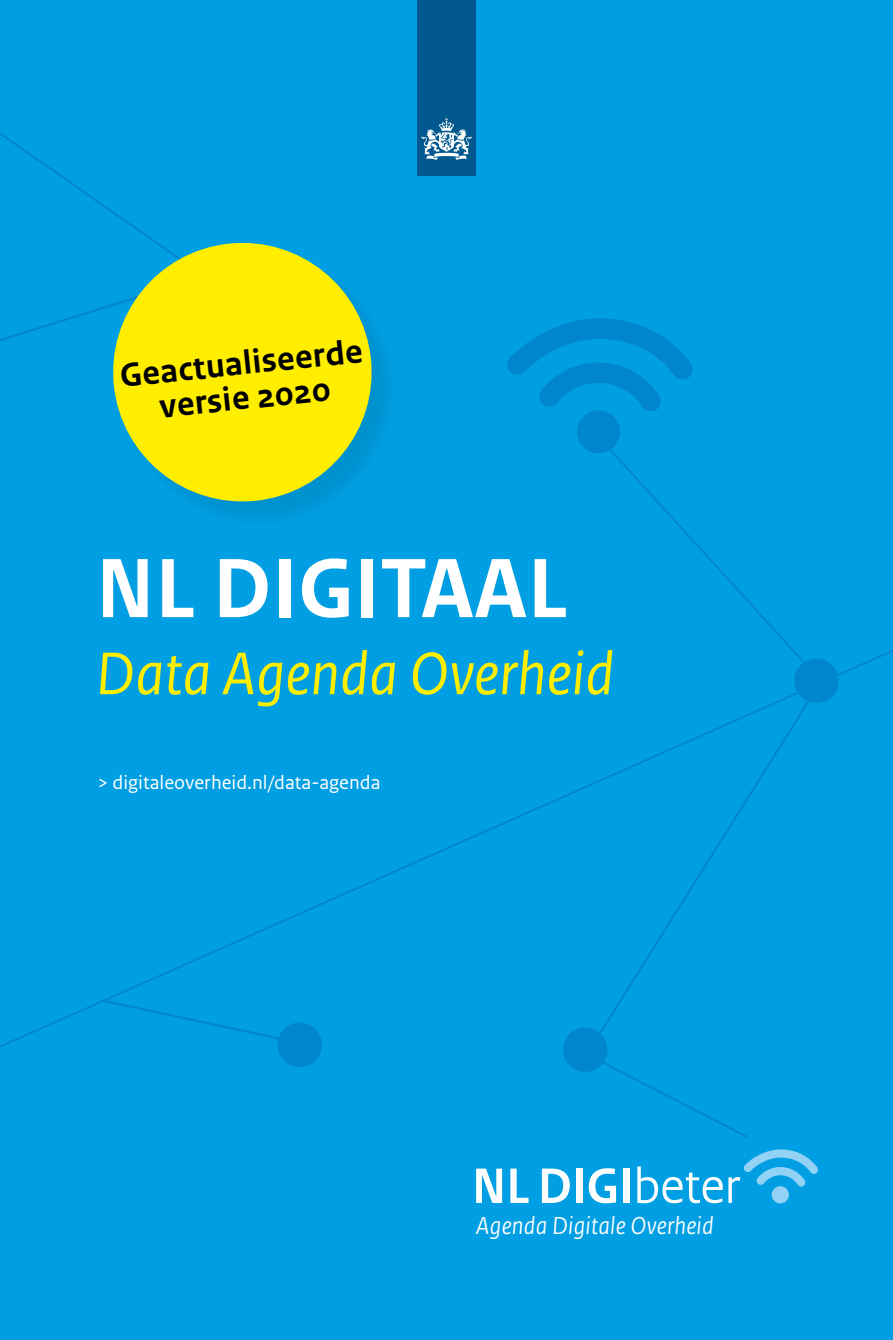
<style>
.page{position:relative;width:893px;height:1340px;background:#fff}
.page>*{position:absolute;margin:0;border:0;box-sizing:border-box;transform-origin:0 0}
.H1-cover{font:700 88.42px "Rijksoverheid Sans Web Text";color:#fff}
.H1-cover-2{font:italic 63.23px "Rijksoverheid Sans Web Text";color:#fe0}
.H3-cover{font:700 52.43px "Rijksoverheid Sans Heading";color:#fff}
.P_-_Cover_Bol{font:700 35.1px "Rijksoverheid Sans Text";color:#000}
.H3-cover-2{font:italic 25.88px "Rijksoverheid Sans Heading";letter-spacing:.01em;color:#fff}
.H2-cover{font:20.25px "Rijksoverheid Sans Text";color:#fff}
.s1{font-weight:400}
</style>
<div class="page">
<div style="left:0;top:0;width:893px;height:1339px;background:#009fe3"></div>
<svg style="left:507px;top:318px;width:186px;height:135px"></svg>
<svg style="left:593px;top:431px;width:184px;height:201px"></svg>
<svg style="left:584px;top:694px;width:224px;height:332px"></svg>
<svg style="left:793px;top:657px;width:47px;height:47px"></svg>
<svg style="left:563px;top:1026px;width:184px;height:112px"></svg>
<svg style="left:0;top:132px;width:148px;height:104px"></svg>
<svg style="left:100px;top:998px;width:222px;height:69px"></svg>
<div style="left:117px;top:246px;width:282px;height:283px;background:#000;opacity:.09"></div>
<svg style="left:106px;top:236px;width:272px;height:272px;fill:#fe0"></svg>
<div style="left:417px;top:0;width:59px;height:175px;background:#00588e"></div>
<svg style="left:421px;top:118px;width:51px;height:42px"></svg>
<div style="left:771px;top:1185px;width:18px;height:18px;background:#92d2f4;border-radius:50%"></div>
<svg style="left:743px;top:1149px;width:75px;height:37px"></svg>
<p class="P_-_Cover_Bol" style="left:118px;top:356px;width:245px;rotate:-6deg">Geactualiseerde</p>
<p class="P_-_Cover_Bol" style="left:158px;top:386px;width:173px;rotate:-6deg">versie 2020</p>
<h1 class="H1-cover" style="left:96px;top:538px;width:473px">NL DIGITAAL</h1>
<h1 class="H1-cover-2" style="left:96px;top:638px;width:520px">Data Agenda Overheid</h1>
<h2 class="H2-cover" style="left:98px;top:771px;width:284px">&gt; digitaleoverheid.nl/data-agenda</h2>
<h3 class="H3-cover" style="left:472px;top:1156px;width:270px">NL DIGI<span class="s1">beter</span></h3>
<h3 class="H3-cover-2" style="left:476px;top:1211px;width:239px">Agenda Digitale Overheid</h3>
</div>
